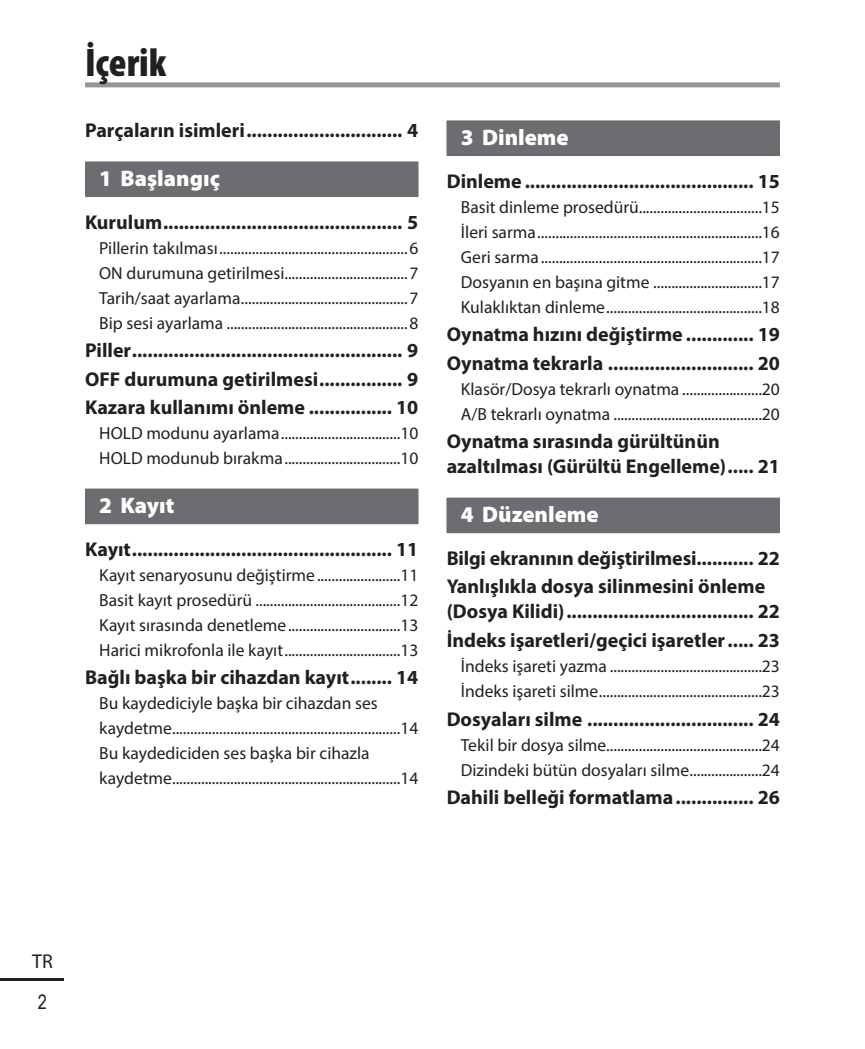
<style>
.page{position:relative;width:865px;height:1049px;background:#fff}
.page>*{position:absolute;margin:0;border:0;box-sizing:border-box;transform-origin:0 0}
.a02_title_NonTOC01{font:900 condensed 40px "Myriad Pro";color:#231f20}
.t1{font:900 22.5px "Myriad Pro";color:#fff}
.t2{font:700 20px/28.5px "Myriad Pro";color:#231f20}
.t3{font:20px "Myriad Pro";color:#231f20}
.t4{font:20px "Arial Narrow";color:#231f20}
.t5{font:17.5px/25px "Myriad Pro";color:#231f20}
</style>
<div class="page">
<hr style="left:0;top:978px;width:64px;height:3px;background:#231f20">
<div style="left:85px;top:162px;width:333px;height:35px;background:#6c6d70"></div>
<div style="left:85px;top:161px;width:333px;height:35px;background:#6c6d70"></div>
<div style="left:85px;top:489px;width:333px;height:35px;background:#6c6d70"></div>
<div style="left:85px;top:488px;width:333px;height:35px;background:#6c6d70"></div>
<div style="left:446px;top:121px;width:334px;height:35px;background:#6c6d70"></div>
<div style="left:446px;top:120px;width:334px;height:35px;background:#6c6d70"></div>
<div style="left:446px;top:498px;width:334px;height:35px;background:#6c6d70"></div>
<div style="left:446px;top:497px;width:334px;height:35px;background:#6c6d70"></div>
<div style="left:85px;top:82px;width:695px;height:5px;background:#939598"></div>
<p class="a02_title_NonTOC01" style="left:85px;top:37px;width:83px">İçerik</p>
<p class="t2" style="left:85px;top:116px;width:335px">Parçaların isimleri.............................. 4</p>
<p class="t1" style="left:99px;top:163px;width:122px">1 Başlangıç</p>
<p class="t2" style="left:85px;top:207px;width:335px">Kurulum.............................................. 5</p>
<p class="t5" style="left:99px;top:235px;width:320px;text-align:justify">Pillerin takılması....................................................6<br>ON durumuna getirilmesi..................................7<br>Tarih/saat ayarlama..............................................7<br>Bip sesi ayarlama ..................................................8</p>
<p class="t2" style="left:85px;top:336px;width:335px;text-align:justify">Piller.................................................... 9<br>OFF durumuna getirilmesi................ 9<br>Kazara kullanımı önleme ................ 10</p>
<p class="t5" style="left:99px;top:421px;width:320px">HOLD modunu ayarlama.................................10<br>HOLD modunub bırakma................................10</p>
<p class="t1" style="left:99px;top:490px;width:77px">2 Kayıt</p>
<p class="t2" style="left:85px;top:534px;width:335px">Kayıt.................................................. 11</p>
<p class="t5" style="left:99px;top:562px;width:320px;text-align:justify">Kayıt senaryosunu değiştirme.......................11<br>Basit kayıt prosedürü ........................................12<br>Kayıt sırasında denetleme...............................13<br>Harici mikrofonla ile kayıt................................13</p>
<p class="t2" style="left:85px;top:663px;width:335px">Bağlı başka bir cihazdan kayıt........ 14</p>
<p class="t5" style="left:99px;top:691px;width:320px">Bu kaydediciyle başka bir cihazdan ses kaydetme...............................................................14<br>Bu kaydediciden ses başka bir cihazla kaydetme...............................................................14</p>
<p class="t1" style="left:461px;top:122px;width:109px">3 Dinleme</p>
<p class="t2" style="left:446px;top:166px;width:335px">Dinleme ............................................ 15</p>
<p class="t5" style="left:461px;top:194px;width:320px;text-align:justify">Basit dinleme prosedürü..................................15<br>İleri sarma..............................................................16<br>Geri sarma.............................................................17<br>Dosyanın en başına gitme ..............................17<br>Kulaklıktan dinleme...........................................18</p>
<p class="t2" style="left:446px;top:320px;width:335px">Oynatma hızını değiştirme ............. 19<br>Oynatma tekrarla ............................ 20</p>
<p class="t5" style="left:461px;top:376px;width:320px">Klasör/Dosya tekrarlı oynatma ......................20<br>A/B tekrarlı oynatma .........................................20</p>
<p class="t2" style="left:446px;top:428px;width:335px;line-height:25px">Oynatma sırasında gürültünün azaltılması (Gürültü Engelleme)..... 21</p>
<p class="t1" style="left:461px;top:499px;width:139px">4 Düzenleme</p>
<p class="t2" style="left:446px;top:543px;width:335px">Bilgi ekranının değiştirilmesi........... 22<br>Yanlışlıkla dosya silinmesini önleme</p>
<p class="t2" style="left:446px;top:597px;width:335px">(Dosya Kilidi).................................... 22<br>İndeks işaretleri/geçici işaretler..... 23</p>
<p class="t5" style="left:461px;top:653px;width:320px">İndeks işareti yazma ..........................................23<br>İndeks işareti silme.............................................23</p>
<p class="t2" style="left:446px;top:704px;width:335px">Dosyaları silme ................................ 24</p>
<p class="t5" style="left:461px;top:732px;width:320px">Tekil bir dosya silme...........................................24<br>Dizindeki bütün dosyaları silme....................24</p>
<p class="t2" style="left:446px;top:782px;width:335px">Dahili belleği formatlama............... 26</p>
<p class="t3" style="left:32px;top:948px;width:22px">TR</p>
<p class="t4" style="left:38px;top:988px;width:11px">2</p>
</div>
